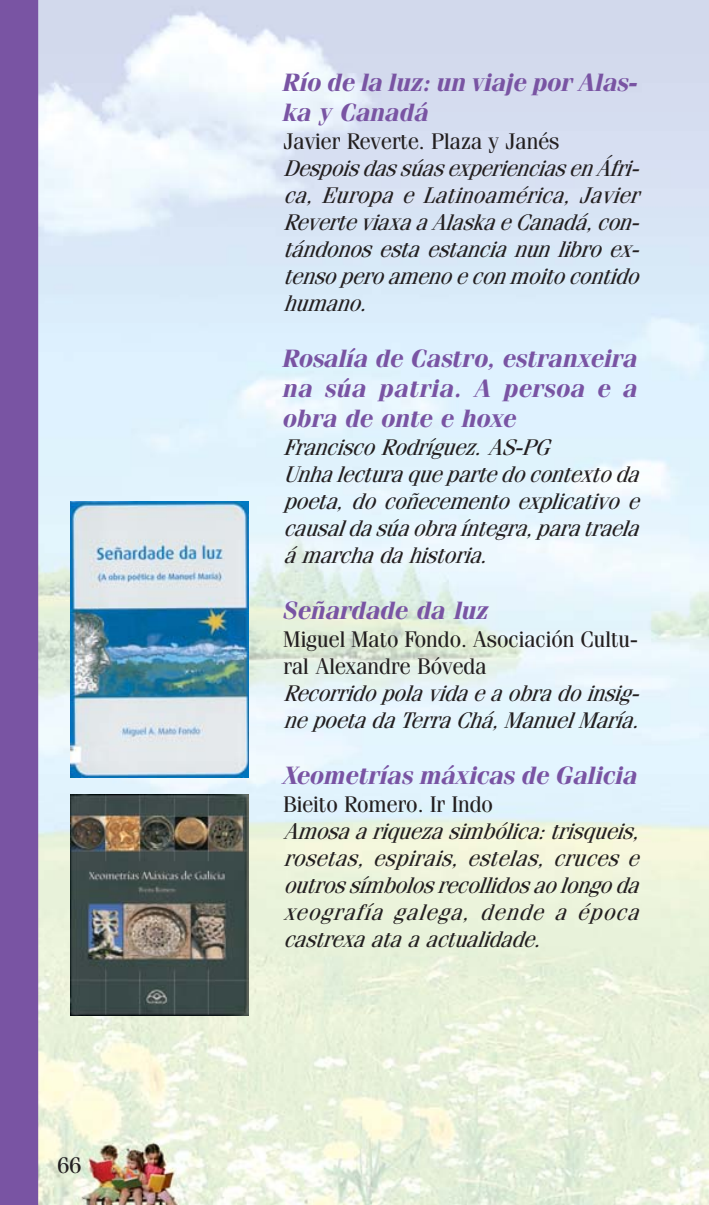
<style>
.page{position:relative;width:709px;height:1205px;background:#fff}
.page>*{position:absolute;margin:0;border:0;box-sizing:border-box;transform-origin:0 0}
.t1{font:25px/30px "TTDD0 O00";color:#7954a3}
.t2{font:22.5px/27px "TTDD6 OI00";letter-spacing:.005em;color:#231f20;text-align:justify}
.t3{font:22.5px/27px "TTDC1 O00";letter-spacing:.005em;color:#231f20}
</style>
<div class="page">
<img style="left:38px;top:0;width:671px;height:1205px">
<div style="left:0;top:0;width:38px;height:1205px;background:#7954a3"></div>
<img style="left:71px;top:502px;width:177px;height:276px">
<img style="left:71px;top:794px;width:177px;height:221px">
<p class="t3" style="left:57px;top:1154px;width:25px">66</p>
<p class="t1" style="left:283px;top:70px;width:356px">Río de la luz: un viaje por Alas&shy;ka y Canadá</p>
<p class="t3" style="left:283px;top:130px;width:277px">Javier Reverte. Plaza y Janés</p>
<p class="t2" style="left:283px;top:157px;width:357px">Despois das súas experiencias en Áfri&shy;ca, Europa e Latinoamérica, Javier Reverte viaxa a Alaska e Canadá, con&shy;tándonos esta estancia nun libro ex&shy;tenso pero ameno e con moito contido humano.</p>
<p class="t1" style="left:283px;top:346px;width:356px;text-align:justify">Rosalía de Castro, estranxeira na súa patria. A persoa e a obra de onte e hoxe</p>
<p class="t2" style="left:283px;top:436px;width:356px;text-align:left">Francisco Rodríguez. AS-PG<br>Unha lectura que parte do contexto da poeta, do coñecemento explicativo e causal da súa obra íntegra, para traela á marcha da historia.</p>
<p class="t1" style="left:283px;top:598px;width:207px">Señardade da luz</p>
<p class="t3" style="left:283px;top:628px;width:356px">Miguel Mato Fondo. Asociación Cultu&shy;ral Alexandre Bóveda</p>
<p class="t2" style="left:283px;top:682px;width:357px">Recorrido pola vida e a obra do insig&shy;ne poeta da Terra Chá, Manuel María.</p>
<p class="t1" style="left:283px;top:763px;width:356px">Xeometrías máxicas de Galicia</p>
<p class="t3" style="left:283px;top:793px;width:211px">Bieito Romero. Ir Indo</p>
<p class="t2" style="left:283px;top:820px;width:356px">Amosa a riqueza simbólica: trisqueis, rosetas, espirais, estelas, cruces e outros símbolos recollidos ao longo da xeografía galega, dende a época castrexa ata a actualidade.</p>
</div>
